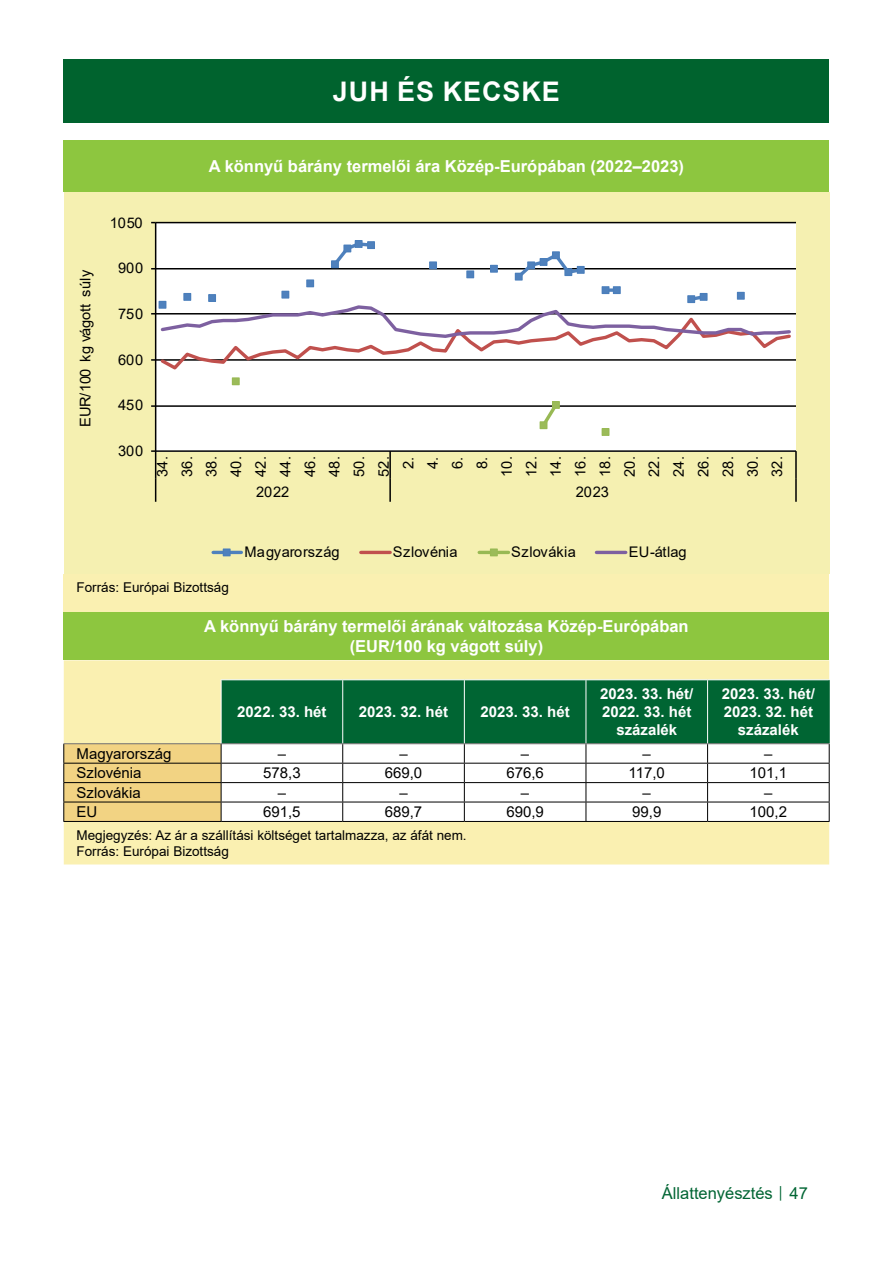
<style>
.page{position:relative;width:893px;height:1263px;background:#fff}
.page>*{position:absolute;margin:0;border:0;box-sizing:border-box;transform-origin:0 0}
.t1{font:700 27px "Arial";letter-spacing:.035em;color:#fff}
.t2{font:700 16.5px/19.8px "Arial";color:#fff;text-align:center}
.t3{font:16.5px "Arial";color:#006533}
.t4{font:700 15px/18px "Arial";color:#fff;text-align:center}
.t5{font:15px "Arial";color:#000}
.t6{font:14.7px/24.6px "Arial";letter-spacing:-.02em;color:#000;text-align:center}
.t7{font:14.7px "Arial";letter-spacing:.015em;color:#000}
.t8{font:14.7px "Arial";letter-spacing:.01em;color:#000}
.t9{font:13.5px/16.2px "Arial";color:#000}
.s1{font-size:12px}
</style>
<div class="page">
<div style="left:64px;top:60px;width:765px;height:63px;background:#00632e"></div>
<div style="left:64px;top:611px;width:765px;height:49px;background:#8dc63f"></div>
<div style="left:64px;top:660px;width:765px;height:204px;background:#faf0b1"></div>
<hr style="left:708px;top:679px;width:122px;height:1px;background:#fff">
<hr style="left:63px;top:821px;width:158px;height:1px;background:#000">
<hr style="left:221px;top:821px;width:122px;height:1px;background:#000">
<hr style="left:343px;top:821px;width:121px;height:1px;background:#000">
<hr style="left:464px;top:821px;width:122px;height:1px;background:#000">
<hr style="left:586px;top:821px;width:122px;height:1px;background:#000">
<hr style="left:708px;top:821px;width:122px;height:1px;background:#000">
<hr style="left:221px;top:679px;width:122px;height:1px;background:#fff">
<hr style="left:343px;top:679px;width:121px;height:1px;background:#fff">
<hr style="left:464px;top:679px;width:122px;height:1px;background:#fff">
<hr style="left:586px;top:679px;width:122px;height:1px;background:#fff">
<svg style="left:63px;top:680px;width:767px;height:141px"></svg>
<hr style="left:221px;top:763px;width:122px;height:1px;background:#000">
<hr style="left:343px;top:763px;width:121px;height:1px;background:#000">
<hr style="left:464px;top:763px;width:122px;height:1px;background:#000">
<hr style="left:586px;top:763px;width:122px;height:1px;background:#000">
<hr style="left:708px;top:763px;width:122px;height:1px;background:#000">
<div style="left:64px;top:140px;width:765px;height:51px;background:#8dc63f"></div>
<div style="left:64px;top:574px;width:765px;height:37px;background:#faf0b1"></div>
<div style="left:64px;top:192px;width:765px;height:382px;background:#f5f0b1"></div>
<div style="left:156px;top:223px;width:639px;height:229px;background:#fff"></div>
<hr style="left:156px;top:405px;width:640px;height:2px;background:#000">
<hr style="left:156px;top:359px;width:640px;height:2px;background:#000">
<hr style="left:156px;top:313px;width:640px;height:1px;background:#000">
<hr style="left:156px;top:268px;width:640px;height:1px;background:#000">
<hr style="left:156px;top:222px;width:640px;height:1px;background:#000">
<hr style="left:155px;top:223px;width:1px;height:228px;background:#000">
<hr style="left:156px;top:450px;width:640px;height:2px;background:#000">
<hr style="left:389px;top:451px;width:2px;height:27px;background:#000">
<hr style="left:795px;top:451px;width:2px;height:27px;background:#000">
<svg style="left:151px;top:450px;width:5px;height:52px"></svg>
<hr style="left:389px;top:478px;width:2px;height:24px;background:#000">
<hr style="left:795px;top:478px;width:2px;height:24px;background:#000">
<div style="left:355px;top:240px;width:8px;height:8px;border:1px solid #4a7ebb"></div>
<div style="left:232px;top:378px;width:7px;height:7px;background:#9bbb59"></div>
<div style="left:232px;top:377px;width:8px;height:8px;border:1px solid #98b954"></div>
<svg style="left:539px;top:403px;width:19px;height:27px"></svg>
<div style="left:552px;top:401px;width:8px;height:8px;border:1px solid #98b954"></div>
<div style="left:602px;top:429px;width:7px;height:6px;background:#9bbb59"></div>
<div style="left:602px;top:428px;width:7px;height:8px;border:1px solid #98b954"></div>
<svg style="left:151px;top:241px;width:642px;height:131px"></svg>
<hr style="left:213px;top:551px;width:28px;height:3px;background:#4f81bd">
<div style="left:223px;top:549px;width:7px;height:7px;background:#4f81bd"></div>
<div style="left:223px;top:548px;width:8px;height:8px;border:1px solid #4a7ebb"></div>
<hr style="left:361px;top:551px;width:29px;height:3px;background:#c0504d">
<hr style="left:479px;top:551px;width:29px;height:3px;background:#98b954">
<div style="left:490px;top:549px;width:7px;height:7px;background:#9bbb59"></div>
<div style="left:490px;top:548px;width:8px;height:8px;border:1px solid #98b954"></div>
<hr style="left:596px;top:551px;width:30px;height:3px;background:#7d60a0">
<h1 class="t1" style="left:333px;top:73px;width:228px">JUH ÉS KECSKE</h1>
<p class="t6" style="left:73px;top:427px;width:158px;rotate:-90deg">EUR/100 kg vágott súly</p>
<p class="t2" style="left:209px;top:156px;width:477px">A könnyű bárány termelői ára Közép-Európában (2022–2023)</p>
<p class="t6" style="left:110px;top:210px;width:34px">1050</p>
<p class="t6" style="left:118px;top:256px;width:27px">900</p>
<p class="t6" style="left:118px;top:301px;width:27px">750</p>
<p class="t6" style="left:118px;top:347px;width:27px">600</p>
<p class="t6" style="left:118px;top:393px;width:27px">450</p>
<p class="t6" style="left:118px;top:438px;width:27px">300</p>
<p class="t6" style="left:150px;top:477px;width:22px;rotate:-90deg">34.<br>36.<br>38.<br>40.<br>42.<br>44.<br>46.<br>48.<br>50.<br>52.<br>2.<br>4.<br>6.<br>8.<br>10.<br>12.<br>14.<br>16.<br>18.<br>20.<br>22.<br>24.<br>26.<br>28.<br>30.<br>32.</p>
<p class="t6" style="left:256px;top:479px;width:34px">2022</p>
<p class="t6" style="left:576px;top:479px;width:34px">2023</p>
<p class="t7" style="left:245px;top:542px;width:96px">Magyarország</p>
<p class="t8" style="left:393px;top:542px;width:66px">Szlovénia</p>
<p class="t7" style="left:511px;top:542px;width:66px">Szlovákia</p>
<p class="t6" style="left:629px;top:540px;width:59px">EU-átlag</p>
<p class="t9" style="left:77px;top:579px;width:154px">Forrás: Európai Bizottság</p>
<p class="t2" style="left:204px;top:616px;width:486px">A könnyű bárány termelői árának változása Közép-Európában (EUR/100 kg vágott súly)</p>
<p class="t4" style="left:237px;top:703px;width:91px">2022. 33. hét</p>
<p class="t4" style="left:359px;top:703px;width:91px">2023. 32. hét</p>
<p class="t4" style="left:481px;top:703px;width:91px">2023. 33. hét</p>
<p class="t4" style="left:600px;top:685px;width:95px">2023. 33. hét/<br>2022. 33. hét százalék</p>
<p class="t4" style="left:722px;top:685px;width:95px">2023. 33. hét/<br>2023. 32. hét százalék</p>
<p class="t5" style="left:77px;top:743px;width:97px">Magyarország</p>
<p class="t5" style="left:278px;top:743px;width:10px">–</p>
<p class="t5" style="left:399px;top:743px;width:10px">–</p>
<p class="t5" style="left:521px;top:743px;width:10px">–</p>
<p class="t5" style="left:643px;top:743px;width:10px">–</p>
<p class="t5" style="left:764px;top:743px;width:10px">–</p>
<p class="t5" style="left:77px;top:763px;width:67px">Szlovénia</p>
<p class="t5" style="left:263px;top:763px;width:39px">578,3</p>
<p class="t5" style="left:385px;top:763px;width:39px">669,0</p>
<p class="t5" style="left:506px;top:763px;width:39px">676,6</p>
<p class="t5" style="left:628px;top:763px;width:38px">117,0</p>
<p class="t5" style="left:750px;top:763px;width:39px">101,1</p>
<p class="t5" style="left:77px;top:782px;width:66px">Szlovákia</p>
<p class="t5" style="left:278px;top:782px;width:10px">–</p>
<p class="t5" style="left:399px;top:782px;width:10px">–</p>
<p class="t5" style="left:521px;top:782px;width:10px">–</p>
<p class="t5" style="left:643px;top:782px;width:10px">–</p>
<p class="t5" style="left:764px;top:782px;width:10px">–</p>
<p class="t5" style="left:77px;top:801px;width:22px">EU</p>
<p class="t5" style="left:263px;top:801px;width:39px">691,5</p>
<p class="t5" style="left:385px;top:801px;width:39px">689,7</p>
<p class="t5" style="left:506px;top:801px;width:39px">690,9</p>
<p class="t5" style="left:632px;top:801px;width:31px">99,9</p>
<p class="t5" style="left:750px;top:801px;width:39px">100,2</p>
<p class="t9" style="left:77px;top:827px;width:392px">Megjegyzés: Az ár a szállítási költséget tartalmazza, az áfát nem.<br>Forrás: Európai Bizottság</p>
<p class="t3" style="left:662px;top:1182px;width:147px">Állattenyésztés <span class="s1">│</span> 47</p>
</div>
